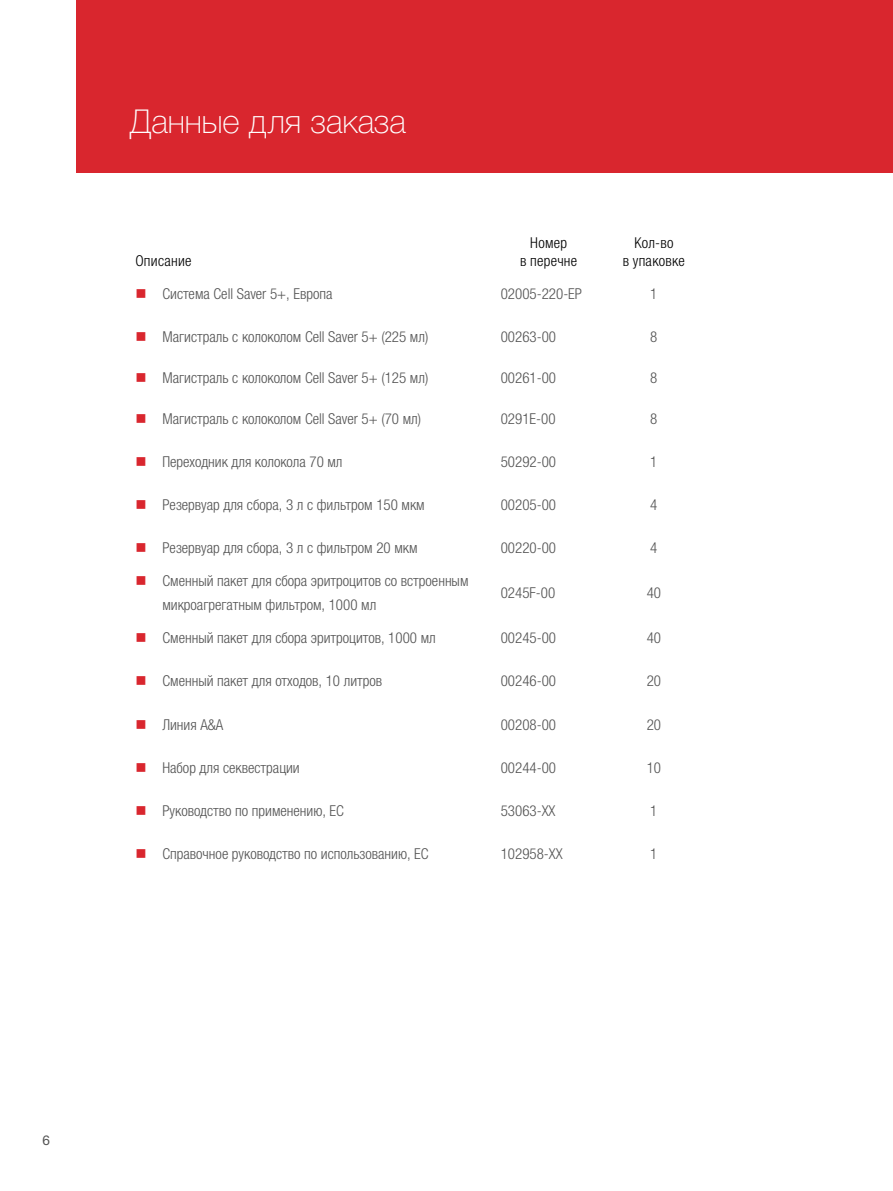
<style>
.page{position:relative;width:893px;height:1191px;background:#fff}
.page>*{position:absolute;margin:0;border:0;box-sizing:border-box;transform-origin:0 0}
.t1{font:33px "Helvetica 3 Thin";letter-spacing:-.005em;color:#fff}
.t2{font:300 condensed 15px/24px "Helvetica Neue LTW1 G";color:#535353}
.t3{font:300 condensed 15px/18px "Helvetica Neue LTW1 G";letter-spacing:.02em;color:#000;text-align:center}
.t4{font:13.5px "Helvetica Neue LT Std";color:#535353}
</style>
<div class="page">
<div style="left:77px;top:0;width:816px;height:172px;background:#d9262e"></div>
<h1 class="t1" style="left:129px;top:103px;width:278px">Данные для заказа</h1>
<p class="t3" style="left:135px;top:251px;width:58px">Описание</p>
<p class="t3" style="left:520px;top:233px;width:59px">Номер<br>в перечне</p>
<p class="t3" style="left:623px;top:233px;width:64px">Кол-во<br>в упаковке</p>
<p class="t2" style="left:162px;top:281px;width:172px">Система Cell Saver 5+, Европа</p>
<p class="t2" style="left:501px;top:281px;width:83px">02005-220-EP</p>
<p class="t2" style="left:650px;top:281px;width:9px">1</p>
<p class="t2" style="left:162px;top:325px;width:267px">Магистраль с колоколом Cell Saver 5+ (225 мл)</p>
<p class="t2" style="left:501px;top:325px;width:57px">00263-00</p>
<p class="t2" style="left:650px;top:325px;width:9px">8</p>
<p class="t2" style="left:162px;top:365px;width:267px">Магистраль с колоколом Cell Saver 5+ (125 мл)</p>
<p class="t2" style="left:501px;top:365px;width:57px">00261-00</p>
<p class="t2" style="left:650px;top:365px;width:9px">8</p>
<p class="t2" style="left:162px;top:406px;width:260px">Магистраль с колоколом Cell Saver 5+ (70 мл)</p>
<p class="t2" style="left:501px;top:406px;width:56px">0291E-00</p>
<p class="t2" style="left:650px;top:406px;width:9px">8</p>
<p class="t2" style="left:162px;top:449px;width:182px">Переходник для колокола 70 мл</p>
<p class="t2" style="left:501px;top:449px;width:57px">50292-00</p>
<p class="t2" style="left:650px;top:449px;width:9px">1</p>
<p class="t2" style="left:162px;top:493px;width:264px">Резервуар для сбора, 3 л с фильтром 150 мкм</p>
<p class="t2" style="left:501px;top:493px;width:57px">00205-00</p>
<p class="t2" style="left:650px;top:493px;width:9px">4</p>
<p class="t2" style="left:162px;top:536px;width:257px">Резервуар для сбора, 3 л с фильтром 20 мкм</p>
<p class="t2" style="left:501px;top:536px;width:57px">00220-00</p>
<p class="t2" style="left:650px;top:536px;width:9px">4</p>
<p class="t2" style="left:162px;top:569px;width:308px">Сменный пакет для сбора эритроцитов со встроенным микроагрегатным фильтром, 1000 мл</p>
<p class="t2" style="left:501px;top:581px;width:56px">0245F-00</p>
<p class="t2" style="left:647px;top:581px;width:16px">40</p>
<p class="t2" style="left:162px;top:626px;width:275px">Сменный пакет для сбора эритроцитов, 1000 мл</p>
<p class="t2" style="left:501px;top:626px;width:57px">00245-00</p>
<p class="t2" style="left:647px;top:626px;width:16px">40</p>
<p class="t2" style="left:162px;top:669px;width:221px">Сменный пакет для отходов, 10 литров</p>
<p class="t2" style="left:501px;top:669px;width:57px">00246-00</p>
<p class="t2" style="left:647px;top:669px;width:16px">20</p>
<p class="t2" style="left:162px;top:712px;width:63px">Линия A&amp;A</p>
<p class="t2" style="left:501px;top:712px;width:57px">00208-00</p>
<p class="t2" style="left:647px;top:712px;width:16px">20</p>
<p class="t2" style="left:162px;top:755px;width:139px">Набор для секвестрации</p>
<p class="t2" style="left:501px;top:755px;width:57px">00244-00</p>
<p class="t2" style="left:647px;top:755px;width:16px">10</p>
<p class="t2" style="left:162px;top:799px;width:183px">Руководство по применению, ЕС</p>
<p class="t2" style="left:501px;top:799px;width:56px">53063-XX</p>
<p class="t2" style="left:650px;top:799px;width:9px">1</p>
<p class="t2" style="left:162px;top:842px;width:268px">Справочное руководство по использованию, ЕС</p>
<p class="t2" style="left:501px;top:842px;width:64px">102958-XX</p>
<p class="t2" style="left:650px;top:842px;width:9px">1</p>
<p class="t4" style="left:43px;top:1132px;width:9px">6</p>
</div>
